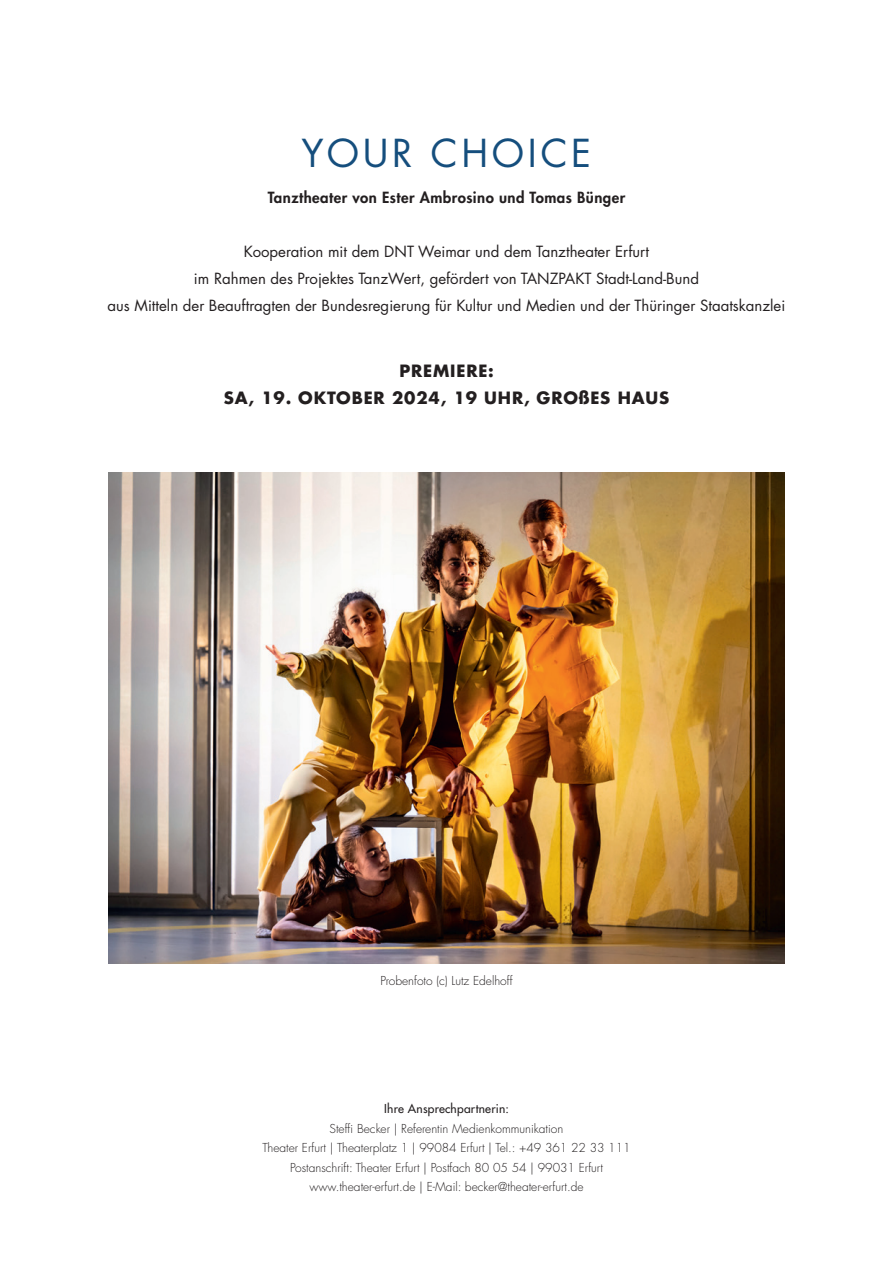
<style>
.page{position:relative;width:893px;height:1263px;background:#fff}
.page>*{position:absolute;margin:0;border:0;box-sizing:border-box;transform-origin:0 0}
.t1{font:37.5px "Futura LT Pro";letter-spacing:.1em;color:#154e7d}
.t2{font:700 16.5px/27px "Futura LT Pro";letter-spacing:.05em;color:#231f20;text-align:center}
.t3{font:15px/27px "Futura LT Pro";color:#231f20;text-align:center}
.t4{font:800 15px "Futura LT Pro";letter-spacing:.03em;color:#231f20}
.t5{font:300 12px/19.5px "Futura LT Pro";color:#231f20;text-align:center}
.t6{font:500 12px "Futura LT Pro";letter-spacing:.02em;color:#231f20}
</style>
<div class="page">
<img style="left:109px;top:472px;width:675px;height:491px">
<h1 class="t1" style="left:302px;top:127px;width:291px">YOUR CHOICE</h1>
<p class="t4" style="left:268px;top:186px;width:359px">Tanztheater von Ester Ambrosino und Tomas Bünger</p>
<p class="t3" style="left:108px;top:237px;width:679px">Kooperation mit dem DNT Weimar und dem Tanztheater Erfurt<br>im Rahmen des Projektes TanzWert, gefördert von TANZPAKT Stadt-Land-Bund<br>aus Mitteln der Beauftragten der Bundesregierung für Kultur und Medien und der Thüringer Staatskanzlei</p>
<h2 class="t2" style="left:224px;top:356px;width:447px">PREMIERE:<br>SA, 19. OKTOBER 2024, 19 UHR, GROßES HAUS</h2>
<p class="t5" style="left:380px;top:971px;width:134px">Probenfoto (c) Lutz Edelhoff</p>
<p class="t6" style="left:384px;top:1100px;width:126px">Ihre Ansprechpartnerin:</p>
<p class="t5" style="left:262px;top:1118px;width:370px">Steffi Becker | Referentin Medienkommunikation<br>Theater Erfurt | Theaterplatz 1 | 99084 Erfurt | Tel.: +49 361 22 33 111<br>Postanschrift: Theater Erfurt | Postfach 80 05 54 | 99031 Erfurt www.theater-erfurt.de | E-Mail: becker@theater-erfurt.de</p>
</div>
